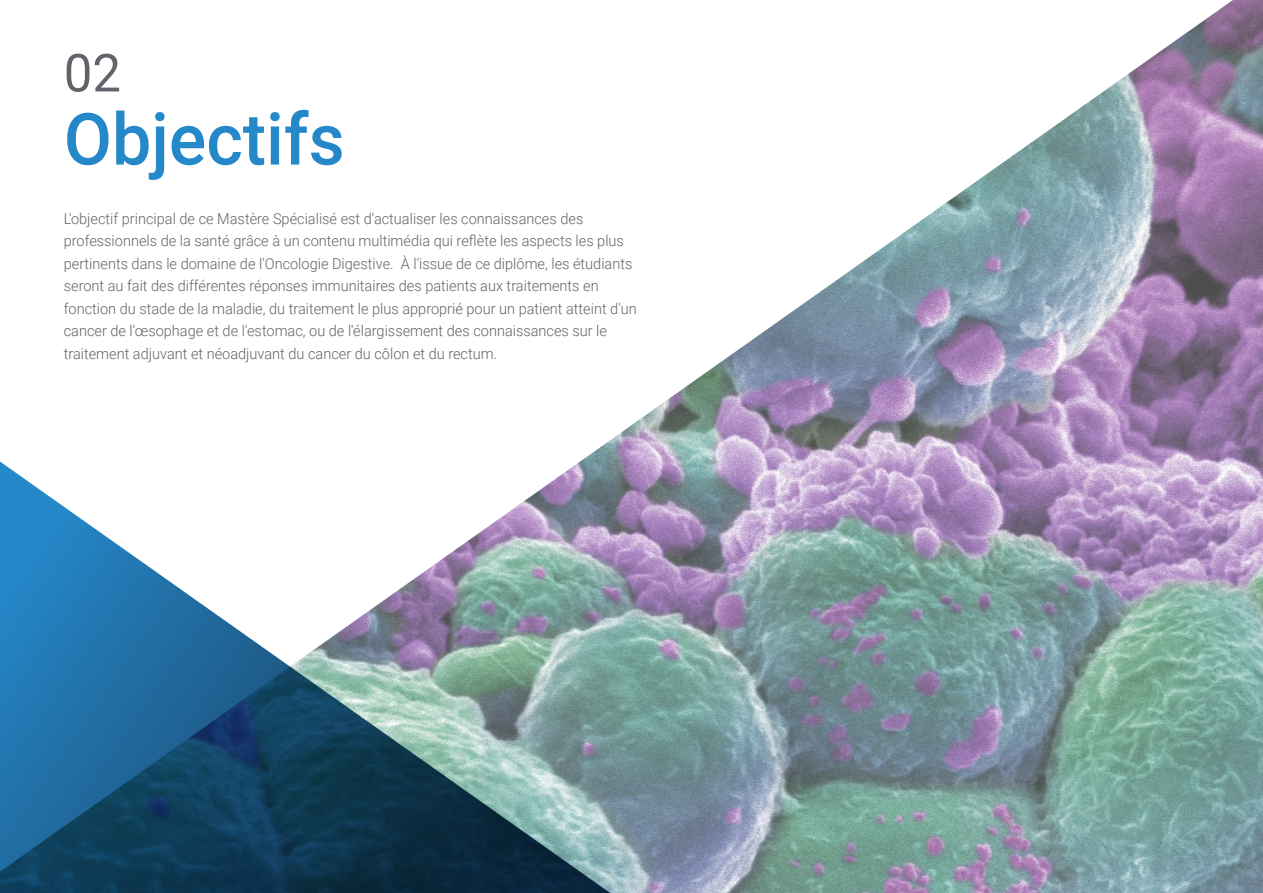
<style>
.page{position:relative;width:1263px;height:893px;background:#fff}
.page>*{position:absolute;margin:0;border:0;box-sizing:border-box;transform-origin:0 0}
.t1{font:500 72px "Roboto";color:#2488c9}
.t2{font:52.5px "Roboto";color:#61646a}
.t3{font:300 15px/22.5px "Roboto";color:#61646a}
</style>
<div class="page">
<img style="left:602px;top:0;width:661px;height:893px">
<svg style="left:0;top:446px;width:640px;height:447px"></svg>
<h2 class="t2" style="left:64px;top:36px;width:59px">02</h2>
<h1 class="t1" style="left:64px;top:89px;width:282px">Objectifs</h1>
<p class="t3" style="left:64px;top:207px;width:574px">L'objectif principal de ce Mastère Spécialisé est d'actualiser les connaissances des professionnels de la santé grâce à un contenu multimédia qui reflète les aspects les plus pertinents dans le domaine de l'Oncologie Digestive. À l'issue de ce diplôme, les étudiants seront au fait des différentes réponses immunitaires des patients aux traitements en fonction du stade de la maladie, du traitement le plus approprié pour un patient atteint d'un cancer de l'œsophage et de l'estomac, ou de l'élargissement des connaissances sur le traitement adjuvant et néoadjuvant du cancer du côlon et du rectum.</p>
</div>
